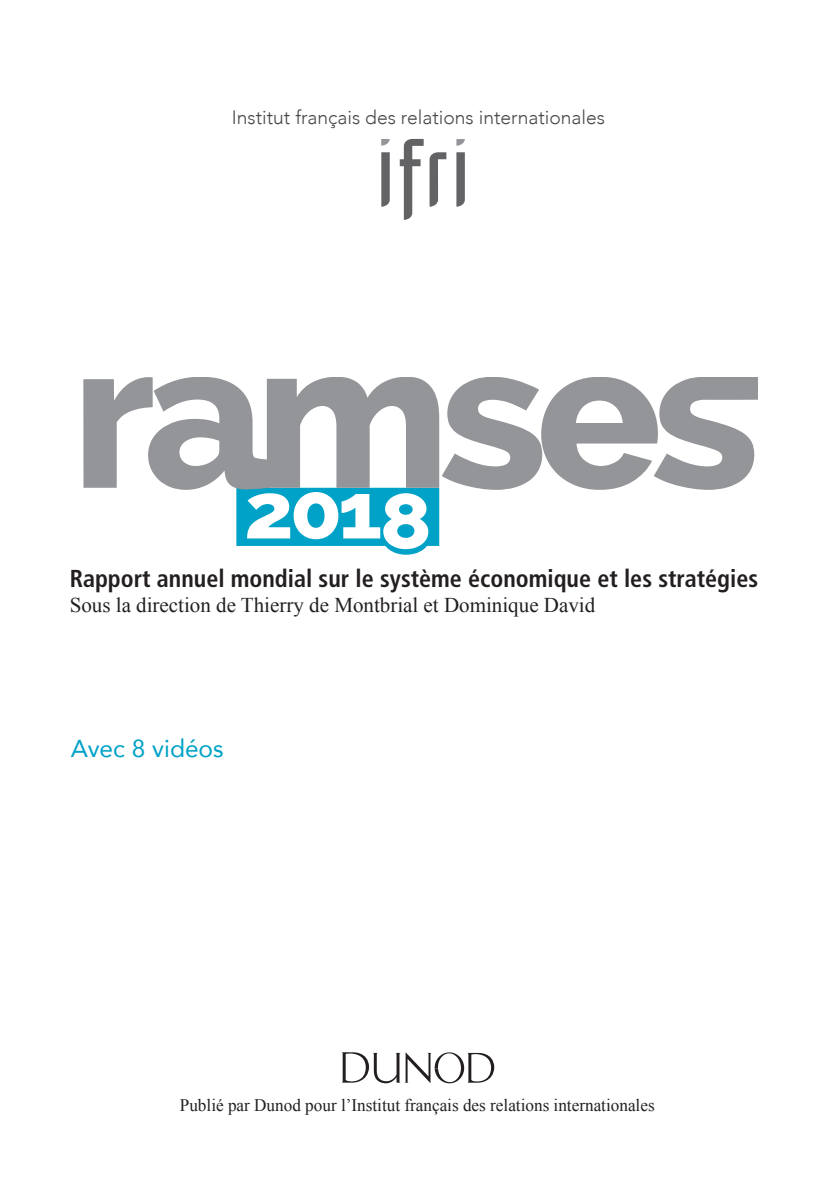
<style>
.page{position:relative;width:837px;height:1184px;background:#fff}
.page>*{position:absolute;margin:0;border:0;box-sizing:border-box;transform-origin:0 0}
.t1{font:700 condensed 24.5px "Frutiger LT Std";color:#231f20}
.t2{font:24.5px "Avenir";color:#00a2c7}
.t3{font:21px "Times New Roman";color:#231f20}
.t4{font:300 19.25px "Avenir";color:#474849}
.t5{font:17.5px "Times New Roman";color:#231f20}
</style>
<div class="page">
<svg style="left:342px;top:1052px;width:152px;height:31px"></svg>
<svg style="left:381px;top:152px;width:8px;height:55px"></svg>
<svg style="left:399px;top:139px;width:24px;height:81px"></svg>
<svg style="left:456px;top:152px;width:8px;height:55px"></svg>
<svg style="left:429px;top:152px;width:17px;height:55px"></svg>
<svg style="left:456px;top:139px;width:8px;height:7px"></svg>
<svg style="left:381px;top:139px;width:8px;height:7px"></svg>
<svg style="left:236px;top:490px;width:203px;height:65px"></svg>
<svg style="left:83px;top:377px;width:674px;height:113px;fill:#939598"></svg>
<p class="t4" style="left:232px;top:106px;width:375px">Institut français des relations internationales</p>
<h1 class="t1" style="left:70px;top:563px;width:689px">Rapport annuel mondial sur le système économique et les stratégies</h1>
<p class="t3" style="left:70px;top:591px;width:527px">Sous la direction de Thierry de Montbrial et Dominique David</p>
<h1 class="t2" style="left:71px;top:728px;width:154px">Avec 8 vidéos</h1>
<p class="t5" style="left:180px;top:1093px;width:476px">Publié par Dunod pour l’Institut français des relations internationales</p>
</div>
